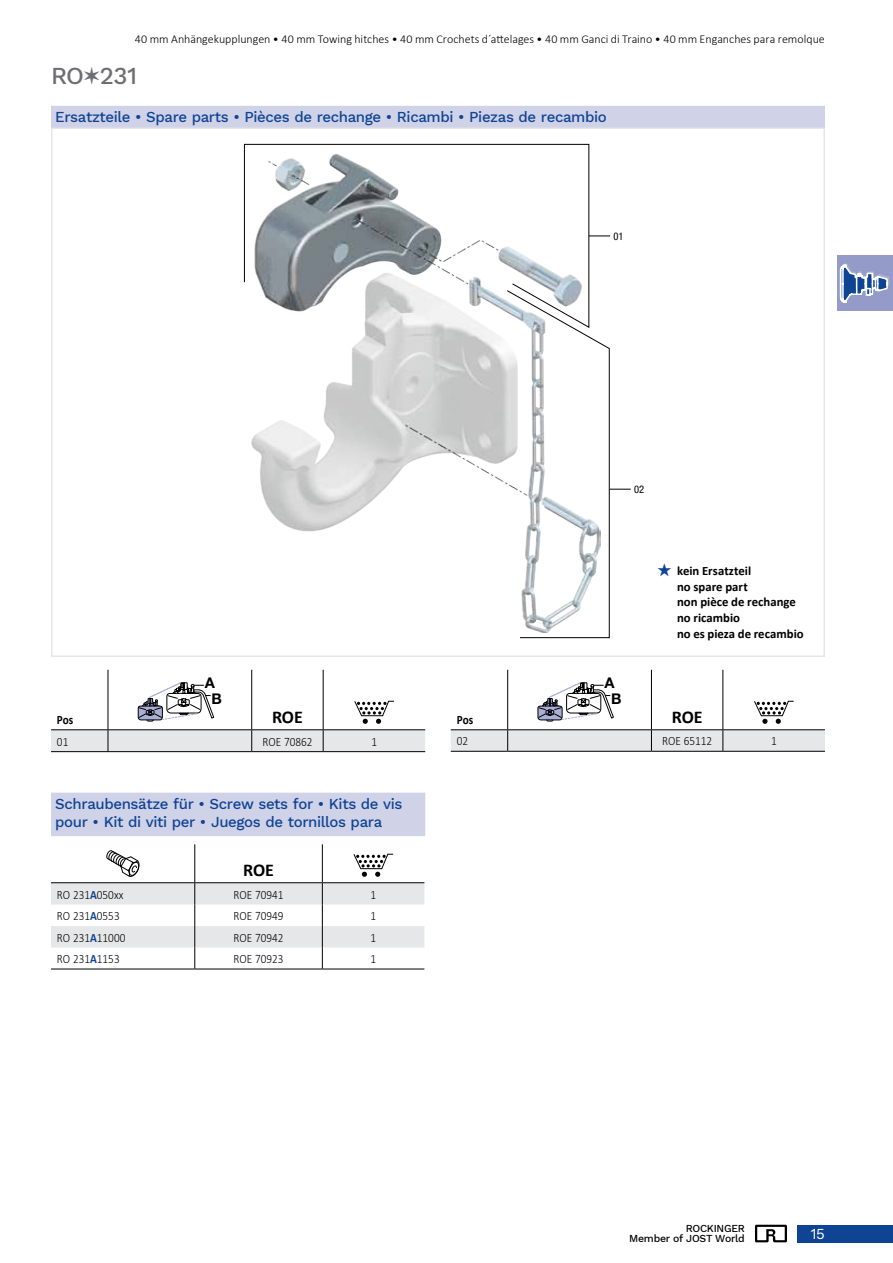
<style>
.page{position:relative;width:893px;height:1263px;background:#fff}
.page>*{position:absolute;margin:0;border:0;box-sizing:border-box;transform-origin:0 0}
.t1{font:500 24px "Work Sans";color:#6d6e71}
.t2{font:700 18px "Calibri";letter-spacing:-.005em;color:#000}
.t3{font:500 15px/18px "Work Sans";letter-spacing:-.025em;color:#0f4494}
.t4{font:15px "Work Sans";color:#fff}
.t5{font:700 14.85px/15.5px "Helvetica Neue LT Pro";color:#000;text-align:center}
.t6{font:300 12.75px "Calibri";color:#000;scale:.88 1}
.t7{font:700 12.75px/15.8px "Calibri";color:#000}
.t8{font:700 12.75px "Calibri";color:#000;scale:.88 1}
.t9{font:300 12px "Calibri";color:#000}
.t10{font:500 10.5px/10.5px "Work Sans";letter-spacing:-.025em;color:#000;text-align:right}
.t11{font:condensed 10.5px "Helvetica Neue LT Pro";color:#000}
.s1{font-weight:700;color:#0f4494}
.s2{color:#0f4494}
</style>
<div class="page">
<div style="left:838px;top:255px;width:55px;height:55px;background:#949bc9"></div>
<svg style="left:840px;top:263px;width:49px;height:40px"></svg>
<div style="left:798px;top:1225px;width:95px;height:17px;background:#0f4494"></div>
<svg style="left:755px;top:1225px;width:32px;height:17px"></svg>
<hr style="left:108px;top:670px;width:1px;height:59px;background:#000">
<hr style="left:251px;top:670px;width:1px;height:59px;background:#000">
<hr style="left:323px;top:670px;width:1px;height:59px;background:#000">
<hr style="left:51px;top:729px;width:57px;height:1px;background:#000">
<hr style="left:108px;top:729px;width:144px;height:1px;background:#000">
<hr style="left:252px;top:729px;width:71px;height:1px;background:#000">
<hr style="left:323px;top:729px;width:102px;height:1px;background:#000">
<div style="left:51px;top:730px;width:374px;height:21px;background:#e6e7e8"></div>
<hr style="left:51px;top:751px;width:57px;height:1px;background:#000">
<hr style="left:108px;top:751px;width:144px;height:1px;background:#000">
<hr style="left:252px;top:751px;width:71px;height:1px;background:#000">
<hr style="left:323px;top:751px;width:102px;height:1px;background:#000">
<svg style="left:138px;top:682px;width:76px;height:39px"></svg>
<svg style="left:354px;top:701px;width:40px;height:23px"></svg>
<hr style="left:507px;top:670px;width:1px;height:59px;background:#000">
<hr style="left:651px;top:670px;width:1px;height:59px;background:#000">
<hr style="left:722px;top:670px;width:1px;height:59px;background:#000">
<hr style="left:451px;top:729px;width:57px;height:1px;background:#000">
<hr style="left:508px;top:729px;width:143px;height:1px;background:#000">
<hr style="left:651px;top:729px;width:72px;height:1px;background:#000">
<hr style="left:723px;top:729px;width:102px;height:1px;background:#000">
<svg style="left:451px;top:730px;width:374px;height:21px;background:#dedfe0"></svg>
<hr style="left:451px;top:751px;width:57px;height:1px;background:#000">
<hr style="left:508px;top:751px;width:143px;height:1px;background:#000">
<hr style="left:651px;top:751px;width:72px;height:1px;background:#000">
<hr style="left:723px;top:751px;width:102px;height:1px;background:#000">
<svg style="left:538px;top:682px;width:76px;height:39px"></svg>
<svg style="left:754px;top:701px;width:40px;height:23px"></svg>
<div style="left:51px;top:106px;width:774px;height:22px;background:#d0d2e8"></div>
<img style="left:251px;top:235px;width:349px;height:297px">
<svg style="left:506px;top:290px;width:125px;height:348px"></svg>
<svg style="left:244px;top:144px;width:346px;height:184px"></svg>
<svg style="left:589px;top:236px;width:21px;height:1px"></svg>
<hr style="left:51px;top:969px;width:144px;height:1px;background:#000">
<hr style="left:195px;top:969px;width:127px;height:1px;background:#000">
<hr style="left:322px;top:969px;width:102px;height:1px;background:#000">
<hr style="left:194px;top:844px;width:1px;height:38px;background:#000">
<hr style="left:322px;top:844px;width:1px;height:38px;background:#000">
<hr style="left:51px;top:882px;width:144px;height:1px;background:#000">
<hr style="left:195px;top:882px;width:127px;height:1px;background:#000">
<hr style="left:322px;top:882px;width:102px;height:1px;background:#000">
<svg style="left:51px;top:883px;width:373px;height:86px"></svg>
<svg style="left:106px;top:850px;width:33px;height:27px"></svg>
<svg style="left:354px;top:854px;width:39px;height:23px"></svg>
<div style="left:51px;top:793px;width:374px;height:43px;background:#d0d2e8"></div>
<p class="t9" style="left:135px;top:32px;width:691px">40 mm Anhängekupplungen • 40 mm Towing hitches • 40 mm Crochets d´attelages • 40 mm Ganci di Traino • 40 mm Enganches para remolque</p>
<h1 class="t1" style="left:51px;top:58px;width:87px">RO 231</h1>
<p class="t3" style="left:55px;top:107px;width:553px">Ersatzteile • Spare parts • Pièces de rechange • Ricambi • Piezas de recambio</p>
<p class="t11" style="left:613px;top:230px;width:12px">01</p>
<p class="t8" style="left:57px;top:711px;width:20px">Pos</p>
<p class="t5" style="left:205px;top:675px;width:18px">A<br>B</p>
<p class="t2" style="left:272px;top:705px;width:32px">ROE</p>
<p class="t6" style="left:57px;top:733px;width:14px">01</p>
<p class="t6" style="left:262px;top:733px;width:58px">ROE 70862</p>
<p class="t6" style="left:371px;top:733px;width:8px">1</p>
<p class="t3" style="left:55px;top:794px;width:349px">Schraubensätze für • Screw sets for • Kits de vis pour • Kit di viti per • Juegos de tornillos para</p>
<p class="t2" style="left:243px;top:858px;width:32px">ROE</p>
<p class="t6" style="left:57px;top:886px;width:77px">RO 231<span class="s1">A</span>050xx</p>
<p class="t6" style="left:234px;top:886px;width:58px">ROE 70941</p>
<p class="t6" style="left:371px;top:886px;width:8px">1</p>
<p class="t6" style="left:57px;top:908px;width:73px">RO 231<span class="s1">A</span>0553</p>
<p class="t6" style="left:234px;top:908px;width:58px">ROE 70949</p>
<p class="t6" style="left:371px;top:908px;width:8px">1</p>
<p class="t6" style="left:57px;top:929px;width:79px">RO 231<span class="s1">A</span>11000</p>
<p class="t6" style="left:234px;top:929px;width:58px">ROE 70942</p>
<p class="t6" style="left:371px;top:929px;width:8px">1</p>
<p class="t6" style="left:57px;top:951px;width:73px">RO 231<span class="s1">A</span>1153</p>
<p class="t6" style="left:234px;top:951px;width:58px">ROE 70923</p>
<p class="t6" style="left:371px;top:951px;width:8px">1</p>
<p class="t8" style="left:457px;top:711px;width:20px">Pos</p>
<p class="t11" style="left:634px;top:483px;width:12px">02</p>
<p class="t5" style="left:605px;top:675px;width:18px">A<br>B</p>
<p class="t7" style="left:677px;top:563px;width:128px;text-indent:-20px"><span class="s2">★</span> kein Ersatzteil<br>no spare part<br>non pièce de rechange no ricambio<br>no es pieza de recambio</p>
<p class="t2" style="left:672px;top:705px;width:32px">ROE</p>
<p class="t6" style="left:457px;top:733px;width:14px">02</p>
<p class="t6" style="left:662px;top:733px;width:58px">ROE 65112</p>
<p class="t6" style="left:771px;top:733px;width:8px">1</p>
<p class="t10" style="left:629px;top:1222px;width:117px">ROCKINGER<br>Member of JOST World</p>
<p class="t4" style="left:811px;top:1222px;width:16px">15</p>
</div>
